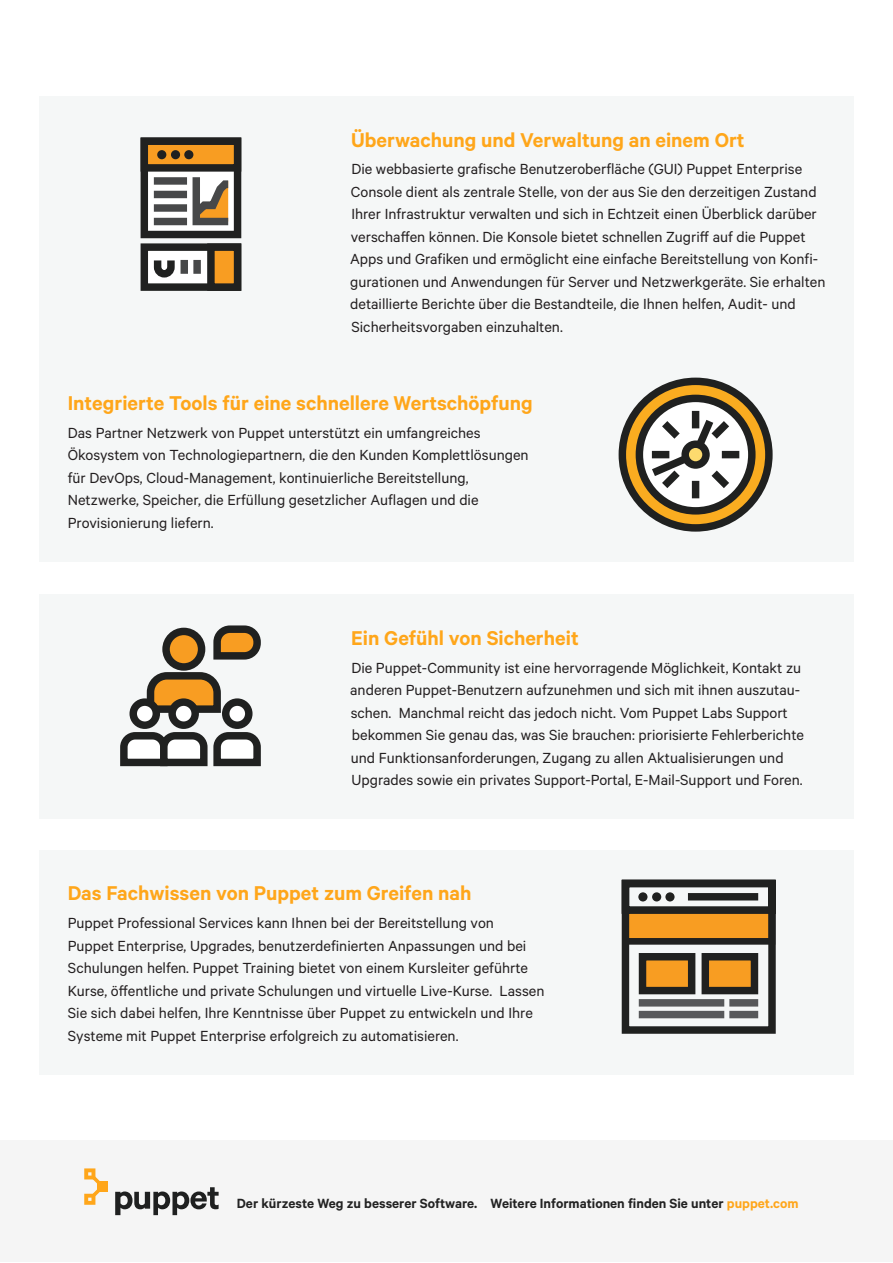
<style>
.page{position:relative;width:893px;height:1263px;background:#fff}
.page>*{position:absolute;margin:0;border:0;box-sizing:border-box;transform-origin:0 0}
.Sidebar_H1{font:600 22.5px "Calibre";color:#ffa61a}
.Body{font:16.5px/22.5px "Calibre";color:#231f20}
.t1{font:600 15px "Calibre";color:#222}
.s1{color:#ffa61a}
</style>
<div class="page">
<div style="left:0;top:1140px;width:893px;height:122px;background:#f5f5f5"></div>
<div style="left:97px;top:1181px;width:11px;height:11px;background:#ffa61a"></div>
<svg style="left:84px;top:1168px;width:16px;height:37px"></svg>
<svg style="left:115px;top:1187px;width:104px;height:28px"></svg>
<div style="left:39px;top:96px;width:815px;height:270px;background:#f5f7f7"></div>
<div style="left:39px;top:594px;width:815px;height:225px;background:#f5f7f7"></div>
<div style="left:39px;top:359px;width:815px;height:202px;background:#f5f7f7"></div>
<div style="left:39px;top:850px;width:815px;height:224px;background:#f5f7f7"></div>
<svg style="left:133px;top:702px;width:23px;height:23px"></svg>
<div style="left:130px;top:698px;width:30px;height:31px;border:7px solid #202120;border-radius:50%"></div>
<svg style="left:172px;top:702px;width:23px;height:23px"></svg>
<div style="left:168px;top:698px;width:31px;height:31px;border:7px solid #202120;border-radius:50%"></div>
<svg style="left:120px;top:728px;width:141px;height:39px"></svg>
<svg style="left:226px;top:702px;width:23px;height:23px"></svg>
<div style="left:222px;top:698px;width:31px;height:31px;border:7px solid #202120;border-radius:50%"></div>
<svg style="left:143px;top:625px;width:118px;height:92px"></svg>
<div style="left:141px;top:137px;width:100px;height:101px;background:#fff;border:7px solid #202120"></div>
<div style="left:141px;top:137px;width:100px;height:35px;background:#f89d22;border:7px solid #202120"></div>
<div style="left:157px;top:150px;width:9px;height:9px;background:#202120;border-radius:50%"></div>
<div style="left:171px;top:150px;width:9px;height:9px;background:#202120;border-radius:50%"></div>
<div style="left:184px;top:150px;width:9px;height:9px;background:#202120;border-radius:50%"></div>
<svg style="left:185px;top:173px;width:51px;height:56px"></svg>
<div style="left:154px;top:177px;width:33px;height:8px;background:#474849"></div>
<div style="left:154px;top:191px;width:33px;height:7px;background:#474849"></div>
<div style="left:154px;top:204px;width:33px;height:8px;background:#474849"></div>
<div style="left:154px;top:218px;width:33px;height:7px;background:#474849"></div>
<div style="left:141px;top:243px;width:100px;height:48px;background:#fff;border:7px solid #202120"></div>
<div style="left:211px;top:247px;width:27px;height:40px;background:#f89d22"></div>
<div style="left:207px;top:243px;width:34px;height:48px;border:7px solid #202120"></div>
<div style="left:193px;top:260px;width:8px;height:14px;background:#474849"></div>
<svg style="left:153px;top:260px;width:22px;height:18px"></svg>
<div style="left:181px;top:260px;width:7px;height:14px;background:#474849"></div>
<svg style="left:622px;top:381px;width:147px;height:147px;background:#ba8320"></svg>
<div style="left:619px;top:378px;width:154px;height:154px;border:7px solid #202120;border-radius:50%"></div>
<svg style="left:636px;top:395px;width:120px;height:120px"></svg>
<svg style="left:621px;top:879px;width:155px;height:155px"></svg>
<div style="left:638px;top:892px;width:9px;height:9px;background:#202120;border-radius:50%"></div>
<div style="left:652px;top:892px;width:9px;height:9px;background:#202120;border-radius:50%"></div>
<div style="left:665px;top:892px;width:10px;height:9px;background:#202120;border-radius:50%"></div>
<div style="left:692px;top:893px;width:62px;height:7px;background:#202120"></div>
<div style="left:642px;top:999px;width:78px;height:7px;background:#57585a"></div>
<div style="left:642px;top:1011px;width:78px;height:7px;background:#57585a"></div>
<div style="left:733px;top:999px;width:21px;height:7px;background:#57585a"></div>
<div style="left:733px;top:1011px;width:21px;height:7px;background:#57585a"></div>
<div style="left:639px;top:953px;width:56px;height:41px;background:#f89d22;border:7px solid #202120"></div>
<div style="left:705px;top:957px;width:49px;height:33px;background:#f89d22"></div>
<div style="left:702px;top:953px;width:56px;height:41px;border:7px solid #202120"></div>
<p class="Sidebar_H1" style="left:351px;top:126px;width:395px">Überwachung und Verwaltung an einem Ort</p>
<p class="Body" style="left:350px;top:157px;width:477px">Die webbasierte grafische Benutzeroberfläche (GUI) Puppet Enterprise Console dient als zentrale Stelle, von der aus Sie den derzeitigen Zustand Ihrer Infrastruktur verwalten und sich in Echtzeit einen Überblick darüber verschaffen können. Die Konsole bietet schnellen Zugriff auf die Puppet Apps und Grafiken und ermöglicht eine einfache Bereitstellung von Konfi&shy;gurationen und Anwendungen für Server und Netzwerkgeräte. Sie erhalten detaillierte Berichte über die Bestandteile, die Ihnen helfen, Audit- und Sicherheitsvorgaben einzuhalten.</p>
<p class="Sidebar_H1" style="left:68px;top:389px;width:467px">Integrierte Tools für eine schnellere Wertschöpfung</p>
<p class="Body" style="left:68px;top:421px;width:462px">Das Partner Netzwerk von Puppet unterstützt ein umfangreiches Ökosystem von Technologiepartnern, die den Kunden Komplettlösungen für DevOps, Cloud-Management, kontinuierliche Bereitstellung, Netzwerke, Speicher, die Erfüllung gesetzlicher Auflagen und die Provisionierung liefern.</p>
<p class="Sidebar_H1" style="left:351px;top:624px;width:229px">Ein Gefühl von Sicherheit</p>
<p class="Body" style="left:350px;top:655px;width:455px">Die Puppet-Community ist eine hervorragende Möglichkeit, Kontakt zu anderen Puppet-Benutzern aufzunehmen und sich mit ihnen auszutau&shy;schen. Manchmal reicht das jedoch nicht. Vom Puppet Labs Support bekommen Sie genau das, was Sie brauchen: priorisierte Fehlerberichte und Funktionsanforderungen, Zugang zu allen Aktualisierungen und Upgrades sowie ein privates Support-Portal, E-Mail-Support und Foren.</p>
<p class="Sidebar_H1" style="left:68px;top:880px;width:405px">Das Fachwissen von Puppet zum Greifen nah</p>
<p class="Body" style="left:68px;top:911px;width:478px">Puppet Professional Services kann Ihnen bei der Bereitstellung von<br>Puppet Enterprise, Upgrades, benutzerdefinierten Anpassungen und bei Schulungen helfen. Puppet Training bietet von einem Kursleiter geführte Kurse, öffentliche und private Schulungen und virtuelle Live-Kurse. Lassen Sie sich dabei helfen, Ihre Kenntnisse über Puppet zu entwickeln und Ihre Systeme mit Puppet Enterprise erfolgreich zu automatisieren.</p>
<p class="t1" style="left:237px;top:1194px;width:563px">Der kürzeste Weg zu besserer Software. Weitere Informationen finden Sie unter <span class="s1">puppet.com</span></p>
</div>
